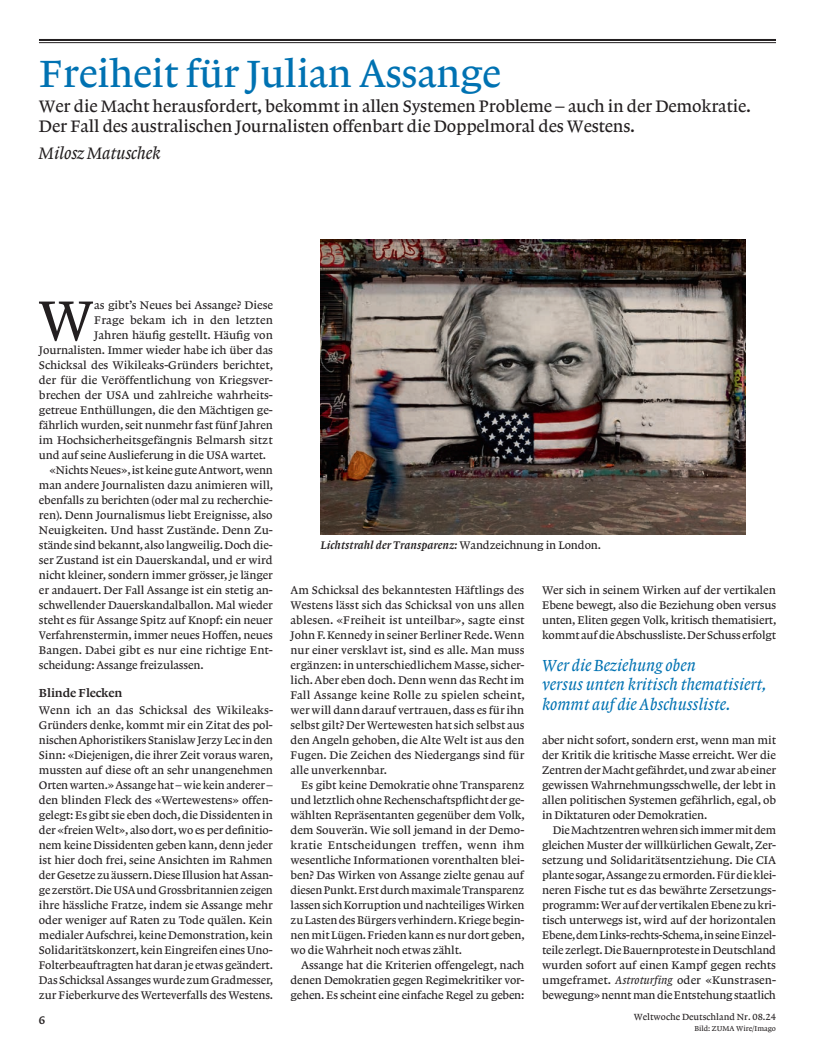
<style>
.page{position:relative;width:815px;height:1063px;background:#fff}
.page>*{position:absolute;margin:0;border:0;box-sizing:border-box;transform-origin:0 0}
.t1{font:57.62px "Lexicon No 1 Roman A Txt";color:#231f20}
.t2{font:40px "Lexicon No 1 Roman A Tab";letter-spacing:-.01em;color:#0072b2}
.t3{font:17.5px/20px "Lexicon No 1 Roman A Tab";letter-spacing:-.01em;color:#231f20}
.t4{font:17.5px "Lexicon No 1 Italic A Txt";letter-spacing:-.01em;color:#231f20}
.t5{font:16.88px/19.4px "Lexicon No 1 Italic A Txt";color:#0072b2}
.t6{font:12.25px "Lexicon No 1 Roman C Txt";letter-spacing:-.01em;color:#231f20}
.t7{font:11.62px/15px "Lexicon No 1 Roman A Txt";letter-spacing:-.01em;color:#231f20;text-align:justify}
.t8{font:11.62px "Lexicon No 1 Italic C Tab";letter-spacing:.005em;color:#231f20}
.t9{font:11.62px "Lexicon No 1 Roman C Tab";color:#231f20}
.t10{font:9.38px "Lexicon No 1 Roman A Tab";color:#231f20}
.t11{font:7.5px "Lexicon No 1 Roman A Tab";color:#231f20}
.s1{font-family:"Lexicon No 1 Roman A Tab"}
.s2{font-family:"Lexicon No 1 Italic A Tab"}
</style>
<div class="page">
<hr style="left:39px;top:39px;width:737px;height:2px;background:#231f20">
<hr style="left:39px;top:42px;width:737px;height:1px;background:#231f20">
<img style="left:321px;top:239px;width:425px;height:295px">
<h2 class="t2" style="left:40px;top:52px;width:463px">Freiheit für Julian Assange</h2>
<h3 class="t3" style="left:39px;top:96px;width:713px">Wer die Macht herausfordert, bekommt in allen Systemen Probleme – auch in der Demokratie.<br>Der Fall des australischen Journalisten offenbart die Doppelmoral des Westens.</h3>
<h3 class="t4" style="left:39px;top:144px;width:123px">Milosz Matuschek</h3>
<h1 class="t1" style="left:38px;top:288px;width:57px">W</h1>
<p class="t7" style="left:94px;top:298px;width:180px">as gibt’s Neues bei Assange? Diese</p>
<p class="t7" style="left:94px;top:313px;width:180px">Frage bekam ich in den letzten</p>
<p class="t7" style="left:94px;top:328px;width:180px">Jahren häufig gestellt. Häufig von</p>
<p class="t7" style="left:39px;top:343px;width:235px">Journalisten. Immer wieder habe ich über das</p>
<p class="t7" style="left:39px;top:358px;width:236px">Schicksal des Wikileaks-Gründers berichtet,</p>
<p class="t7" style="left:39px;top:373px;width:235px">der für die Veröffentlichung von Kriegsver-</p>
<p class="t7" style="left:39px;top:388px;width:235px">brechen der USA und zahlreiche wahrheits-</p>
<p class="t7" style="left:39px;top:403px;width:235px">getreue Enthüllungen, die den Mächtigen ge-</p>
<p class="t7" style="left:39px;top:418px;width:235px">fährlich wurden, seit nunmehr fast fünf Jahren</p>
<p class="t7" style="left:39px;top:433px;width:235px">im Hochsicherheitsgefängnis Belmarsh sitzt</p>
<p class="t7" style="left:39px;top:448px;width:229px">und auf seine Auslieferung in die USA wartet.</p>
<p class="t7" style="left:50px;top:463px;width:225px">«Nichts Neues», ist keine gute Antwort, wenn</p>
<p class="t7" style="left:39px;top:478px;width:236px">man andere Journalisten dazu animieren will,</p>
<p class="t7" style="left:39px;top:493px;width:235px">ebenfalls zu berichten (oder mal zu recherchie-</p>
<p class="t7" style="left:39px;top:508px;width:235px">ren). Denn Journalismus liebt Ereignisse, also</p>
<p class="t7" style="left:39px;top:523px;width:235px">Neuigkeiten. Und hasst Zustände. Denn Zu-</p>
<p class="t7" style="left:39px;top:538px;width:235px">stände sind bekannt, also langweilig. Doch die-</p>
<p class="t7" style="left:39px;top:553px;width:235px">ser Zustand ist ein Dauerskandal, und er wird</p>
<p class="t7" style="left:39px;top:568px;width:235px">nicht kleiner, sondern immer grösser, je länger</p>
<p class="t7" style="left:39px;top:583px;width:235px">er andauert. Der Fall Assange ist ein stetig an-</p>
<p class="t7" style="left:39px;top:598px;width:235px">schwellender Dauerskandalballon. Mal wieder</p>
<p class="t7" style="left:39px;top:613px;width:235px">steht es für Assange Spitz auf Knopf: ein neuer</p>
<p class="t7" style="left:39px;top:628px;width:235px">Verfahrenstermin, immer neues Hoffen, neues</p>
<p class="t7" style="left:39px;top:643px;width:235px">Bangen. Dabei gibt es nur eine richtige Ent-</p>
<p class="t7" style="left:39px;top:658px;width:166px">scheidung: Assange freizulassen.</p>
<p class="t6" style="left:39px;top:686px;width:85px">Blinde Flecken</p>
<p class="t7" style="left:39px;top:703px;width:236px">Wenn ich an das Schicksal des Wikileaks-Gründers denke, kommt mir ein Zitat des pol&shy;nischen Aphoristikers Stanislaw Jerzy Lec in den Sinn: «Diejenigen, die ihrer Zeit voraus waren, mussten auf diese oft an sehr unangenehmen Orten warten.» Assange hat – wie kein anderer – den blinden Fleck des «Wertewestens» offen&shy;gelegt: Es gibt sie eben doch, die Dissidenten in der «freien Welt», also dort, wo es per definitio&shy;nem keine Dissidenten geben kann, denn jeder ist hier doch frei, seine Ansichten im Rahmen der Gesetze zu äussern. Diese Illusion hat Assan&shy;ge zerstört. Die USA und Grossbritannien zeigen ihre hässliche Fratze, indem sie Assange mehr oder weniger auf Raten zu Tode quälen. Kein medialer Aufschrei, keine Demonstration, kein Solidaritätskonzert, kein Eingreifen eines Uno-Folterbeauftragten hat daran je etwas geändert.<br>Das Schicksal Assanges wurde zum Gradmesser, zur Fieberkurve des Werteverfalls des Westens.</p>
<p class="t8" style="left:321px;top:539px;width:282px">Lichtstrahl der Transparenz: <span class="s1">Wandzeichnung in London.</span></p>
<p class="t7" style="left:291px;top:583px;width:236px">Am Schicksal des bekanntesten Häftlings des Westens lässt sich das Schicksal von uns allen ablesen. «Freiheit ist unteilbar», sagte einst John F.Kennedy in seiner Berliner Rede. Wenn nur einer versklavt ist, sind es alle. Man muss ergänzen: in unterschiedlichem Masse, sicher&shy;lich. Aber eben doch. Denn wenn das Recht im Fall Assange keine Rolle zu spielen scheint, wer will dann darauf vertrauen, dass es für ihn selbst gilt? Der Wertewesten hat sich selbst aus den Angeln gehoben, die Alte Welt ist aus den Fugen. Die Zeichen des Niedergangs sind für alle unverkennbar.</p>
<p class="t7" style="left:291px;top:778px;width:236px;text-indent:11px">Es gibt keine Demokratie ohne Transparenz und letztlich ohne Rechenschaftspflicht der ge&shy;wählten Repräsentanten gegenüber dem Volk, dem Souverän. Wie soll jemand in der Demo&shy;kratie Entscheidungen treffen, wenn ihm wesentliche Informationen vorenthalten blei&shy;ben? Das Wirken von Assange zielte genau auf diesen Punkt. Erst durch maximale Transparenz lassen sich Korruption und nachteiliges Wirken zu Lasten des Bürgers verhindern. Kriege begin&shy;nen mit Lügen. Frieden kann es nur dort geben, wo die Wahrheit noch etwas zählt.</p>
<p class="t7" style="left:291px;top:958px;width:235px;text-indent:11px">Assange hat die Kriterien offengelegt, nach denen Demokratien gegen Regimekritiker vor&shy;gehen. Es scheint eine einfache Regel zu geben:</p>
<p class="t7" style="left:542px;top:583px;width:236px">Wer sich in seinem Wirken auf der vertikalen Ebene bewegt, also die Beziehung oben versus unten, Eliten gegen Volk, kritisch thematisiert, kommt auf die Abschussliste. Der Schuss erfolgt</p>
<h3 class="t5" style="left:542px;top:656px;width:225px">Wer die Beziehung oben<br>versus unten kritisch thematisiert, kommt auf die Abschussliste.</h3>
<p class="t7" style="left:542px;top:733px;width:235px">aber nicht sofort, sondern erst, wenn man mit der Kritik die kritische Masse erreicht. Wer die Zentren der Macht gefährdet, und zwar ab einer gewissen Wahrnehmungsschwelle, der lebt in allen politischen Systemen gefährlich, egal, ob in Diktaturen oder Demokratien.</p>
<p class="t7" style="left:542px;top:823px;width:236px;text-indent:11px">Die Machtzentren wehren sich immer mit dem gleichen Muster der willkürlichen Gewalt, Zer&shy;setzung und Solidaritätsentziehung. Die CIA plante sogar, Assange zu ermorden. Für die klei&shy;neren Fische tut es das bewährte Zersetzungs&shy;programm: Wer auf der vertikalen Ebene zu kri&shy;tisch unterwegs ist, wird auf der horizontalen Ebene, dem Links-rechts-Schema, in seine Einzel&shy;teile zerlegt. Die Bauernproteste in Deutschland wurden sofort auf einen Kampf gegen rechts umgeframet. <span class="s2">Astroturfing</span> oder «Kunstrasen&shy;bewegung» nennt man die Entstehung staatlich</p>
<p class="t9" style="left:39px;top:1014px;width:8px">6</p>
<p class="t10" style="left:634px;top:1012px;width:144px">Weltwoche Deutschland Nr. 08.24</p>
<p class="t11" style="left:694px;top:1024px;width:83px">Bild: ZUMA Wire/Imago</p>
</div>
